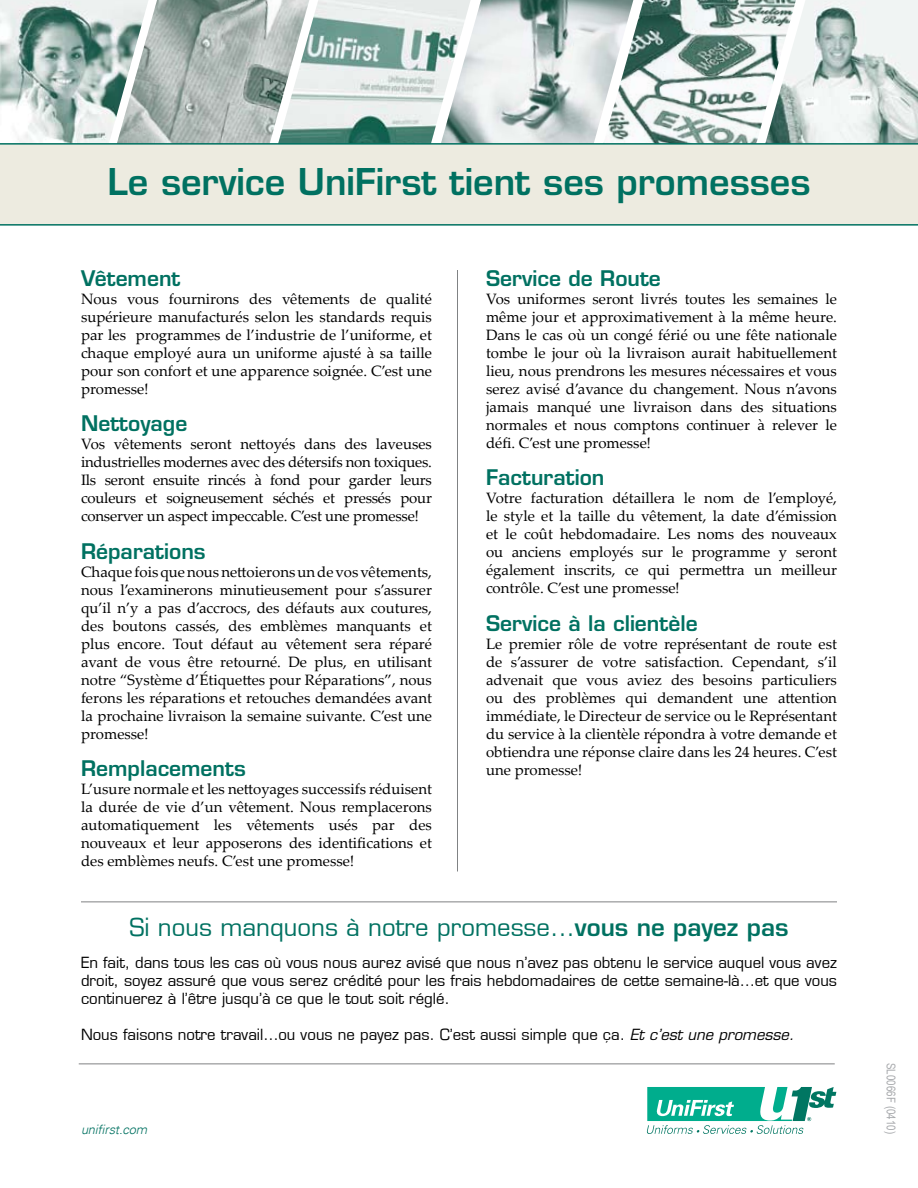
<style>
.page{position:relative;width:918px;height:1188px;background:#fff}
.page>*{position:absolute;margin:0;border:0;box-sizing:border-box;transform-origin:0 0}
.t1{font:600 36px "Eurostile LT Std";color:#007161}
.t2{font:24px "Eurostile";color:#007161}
.t3{font:600 21px "Eurostile LT Std";color:#007161}
.t4{font:15px/18px "Palatino Linotype";color:#000;text-align:justify}
.t5{font:15px/18px "Eurostile";color:#000;text-align:justify}
.t6{font:italic 300 12.75px "Univers";letter-spacing:-.01em;color:#007161}
.t7{font:12px "Arial Narrow";color:#a7a9ac}
.s1{font-family:"Eurostile LT Std";font-weight:600}
.s2{font-family:"Eurostile LT Std";font-style:italic}
</style>
<div class="page">
<svg style="left:647px;top:1087px;width:189px;height:47px"></svg>
<svg style="left:0;top:0;width:764px;height:143px"></svg>
<img style="left:764px;top:0;width:154px;height:143px">
<div style="left:0;top:144px;width:918px;height:81px;background:#edebe0"></div>
<hr style="left:0;top:143px;width:918px;height:2px;background:#007161">
<hr style="left:0;top:224px;width:918px;height:2px;background:#007161">
<hr style="left:81px;top:902px;width:756px;height:1px;background:#808284">
<hr style="left:79px;top:1064px;width:756px;height:1px;background:#808284">
<hr style="left:457px;top:270px;width:1px;height:601px;background:#808284">
<h1 class="t1" style="left:108px;top:159px;width:704px">Le service UniFirst tient ses promesses</h1>
<h3 class="t3" style="left:81px;top:265px;width:101px">Vêtement</h3>
<p class="t4" style="left:81px;top:289px;width:353px">Nous vous fournirons des vêtements de qualité supérieure manufacturés selon les standards requis par les programmes de l’industrie de l’uniforme, et chaque employé aura un uniforme ajusté à sa taille pour son confort et une apparence soignée. C’est une promesse!</p>
<h3 class="t3" style="left:81px;top:410px;width:108px">Nettoyage</h3>
<p class="t4" style="left:81px;top:435px;width:353px">Vos vêtements seront nettoyés dans des laveuses industrielles modernes avec des détersifs non toxiques.<br>Ils seront ensuite rincés à fond pour garder leurs couleurs et soigneusement séchés et pressés pour conserver un aspect impeccable. C’est une promesse!</p>
<h3 class="t3" style="left:81px;top:538px;width:126px">Réparations</h3>
<p class="t4" style="left:81px;top:562px;width:353px">Chaque fois que nous nettoierons un de vos vêtements, nous l’examinerons minutieusement pour s’assurer qu’il n’y a pas d’accrocs, des défauts aux coutures, des boutons cassés, des emblèmes manquants et plus encore. Tout défaut au vêtement sera réparé avant de vous être retourné. De plus, en utilisant notre “Système d’Étiquettes pour Réparations”, nous ferons les réparations et retouches demandées avant la prochaine livraison la semaine suivante. C’est une promesse!</p>
<h3 class="t3" style="left:81px;top:755px;width:166px">Remplacements</h3>
<p class="t4" style="left:81px;top:780px;width:353px">L’usure normale et les nettoyages successifs réduisent la durée de vie d’un vêtement. Nous remplacerons automatiquement les vêtements usés par des nouveaux et leur apposerons des identifications et des emblèmes neufs. C’est une promesse!</p>
<h3 class="t3" style="left:486px;top:265px;width:176px">Service de Route</h3>
<p class="t4" style="left:486px;top:289px;width:353px">Vos uniformes seront livrés toutes les semaines le même jour et approximativement à la même heure.<br>Dans le cas où un congé férié ou une fête nationale tombe le jour où la livraison aurait habituellement lieu, nous prendrons les mesures nécessaires et vous serez avisé d’avance du changement. Nous n’avons jamais manqué une livraison dans des situations normales et nous comptons continuer à relever le défi. C’est une promesse!</p>
<h3 class="t3" style="left:486px;top:464px;width:120px">Facturation</h3>
<p class="t4" style="left:486px;top:489px;width:353px">Votre facturation détaillera le nom de l’employé, le style et la taille du vêtement, la date d’émission et le coût hebdomadaire. Les noms des nouveaux ou anciens employés sur le programme y seront également inscrits, ce qui permettra un meilleur contrôle. C’est une promesse!</p>
<h3 class="t3" style="left:486px;top:610px;width:213px">Service à la clientèle</h3>
<p class="t4" style="left:486px;top:634px;width:353px">Le premier rôle de votre représentant de route est de s’assurer de votre satisfaction. Cependant, s’il advenait que vous aviez des besoins particuliers ou des problèmes qui demandent une attention immédiate, le Directeur de service ou le Représentant du service à la clientèle répondra à votre demande et obtiendra une réponse claire dans les 24 heures. C’est une promesse!</p>
<h2 class="t2" style="left:129px;top:913px;width:661px">Si nous manquons à notre promesse...<span class="s1">vous ne payez pas</span></h2>
<p class="t5" style="left:81px;top:953px;width:758px">En fait, dans tous les cas où vous nous aurez avisé que nous n’avez pas obtenu le service auquel vous avez droit, soyez assuré que vous serez crédité pour les frais hebdomadaires de cette semaine-là…et que vous continuerez à l’être jusqu’à ce que le tout soit réglé.</p>
<p class="t5" style="left:81px;top:1025px;width:715px">Nous faisons notre travail…ou vous ne payez pas. C’est aussi simple que ça. <span class="s2">Et c’est une promesse.</span></p>
<p class="t6" style="left:81px;top:1121px;width:68px">unifirst.com</p>
<p class="t7" style="left:900px;top:1063px;width:73px;rotate:90deg">SL0066F (0410)</p>
</div>
